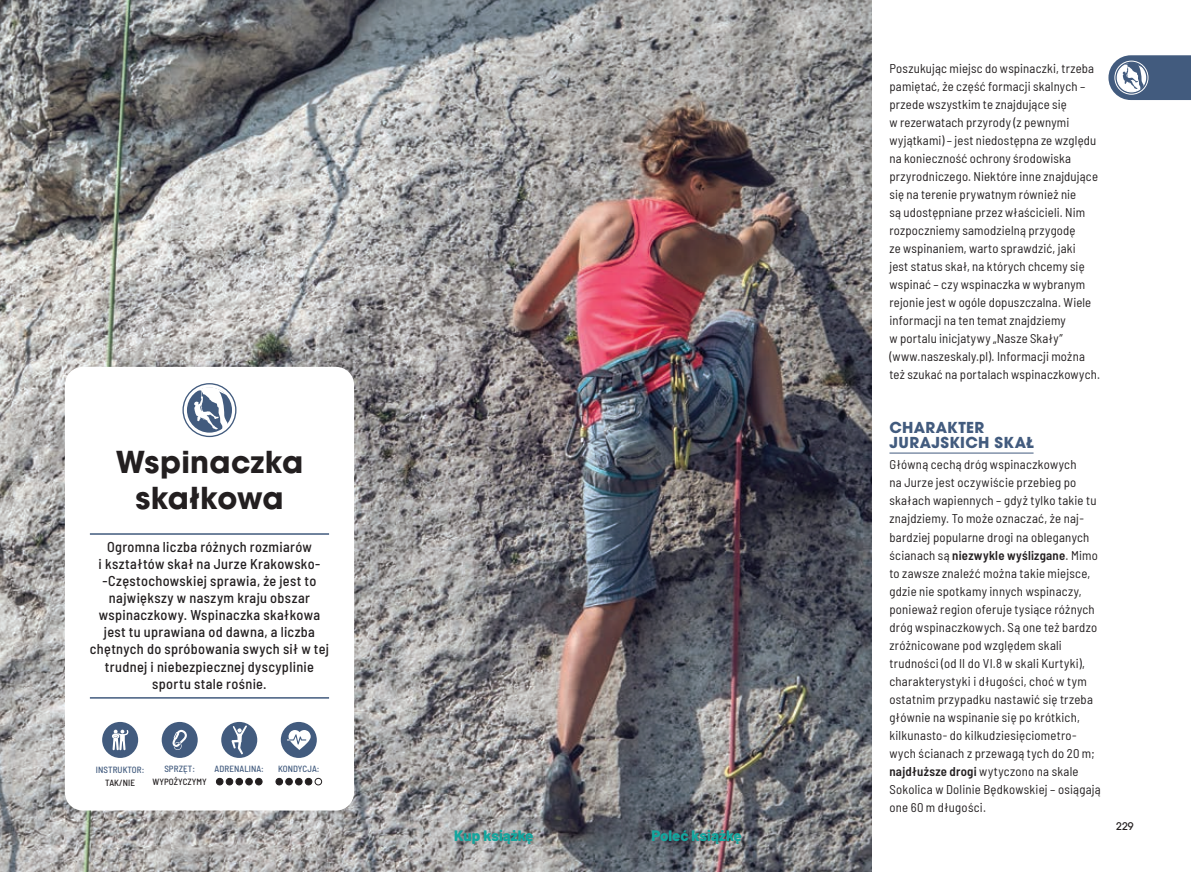
<style>
.page{position:relative;width:1191px;height:872px;background:#fff}
.page>*{position:absolute;margin:0;border:0;box-sizing:border-box;transform-origin:0 0}
.t1{font:700 30px/36px "ITC Avant Garde Pro";letter-spacing:.01em;color:#231f20;text-align:center}
.t2{font:700 15px/15px "ITC Avant Garde Pro";letter-spacing:.025em;color:#425b7e}
.t3{font:800 15px "Barlow";color:#13a69e}
.t4{font:500 semi-condensed 14.25px/17.1px "Barlow";letter-spacing:.025em;color:#231f20;text-align:center}
.t5{font:semi-condensed 12.75px/18px "Barlow";letter-spacing:.015em;color:#231f20}
.t6{font:500 10.5px "ITC Avant Garde Pro";color:#231f20}
.t7{font:500 semi-condensed 9px "Barlow";letter-spacing:.01em;color:#425b7e}
.t8{font:500 semi-condensed 9px "Barlow";letter-spacing:.01em;color:#231f20}
.s1{font-weight:600}
</style>
<div class="page">
<img style="left:0;top:0;width:871px;height:872px">
<div style="left:65px;top:367px;width:289px;height:443px;background:#fff;border-radius:18px"></div>
<hr style="left:90px;top:533px;width:239px;height:2px;background:#425b7e">
<hr style="left:90px;top:697px;width:239px;height:1px;background:#425b7e">
<div style="left:187px;top:387px;width:45px;height:45px;background:#425b7e;border-radius:50%"></div>
<div style="left:182px;top:383px;width:54px;height:54px;border:1px solid #425b7e;border-radius:50%"></div>
<svg style="left:194px;top:387px;width:36px;height:43px"></svg>
<div style="left:102px;top:722px;width:36px;height:36px;background:#425b7e;border-radius:50%"></div>
<svg style="left:112px;top:729px;width:16px;height:21px"></svg>
<div style="left:162px;top:722px;width:36px;height:36px;background:#425b7e;border-radius:50%"></div>
<svg style="left:172px;top:730px;width:15px;height:20px"></svg>
<div style="left:221px;top:722px;width:36px;height:36px;background:#425b7e;border-radius:50%"></div>
<svg style="left:231px;top:725px;width:16px;height:29px"></svg>
<div style="left:281px;top:722px;width:36px;height:36px;background:#425b7e;border-radius:50%"></div>
<svg style="left:287px;top:730px;width:24px;height:20px"></svg>
<div style="left:216px;top:778px;width:7px;height:7px;background:#231f20;border-radius:50%"></div>
<div style="left:216px;top:778px;width:7px;height:7px;border:1px solid #231f20;border-radius:50%"></div>
<div style="left:226px;top:778px;width:7px;height:7px;background:#231f20;border-radius:50%"></div>
<div style="left:226px;top:778px;width:7px;height:7px;border:1px solid #231f20;border-radius:50%"></div>
<div style="left:236px;top:778px;width:6px;height:7px;background:#231f20;border-radius:50%"></div>
<div style="left:236px;top:778px;width:7px;height:7px;border:1px solid #231f20;border-radius:50%"></div>
<div style="left:246px;top:778px;width:6px;height:7px;background:#231f20;border-radius:50%"></div>
<div style="left:245px;top:778px;width:8px;height:7px;border:1px solid #231f20;border-radius:50%"></div>
<div style="left:255px;top:778px;width:7px;height:7px;background:#231f20;border-radius:50%"></div>
<div style="left:255px;top:778px;width:7px;height:7px;border:1px solid #231f20;border-radius:50%"></div>
<div style="left:276px;top:778px;width:6px;height:7px;background:#231f20;border-radius:50%"></div>
<div style="left:276px;top:778px;width:7px;height:7px;border:1px solid #231f20;border-radius:50%"></div>
<div style="left:286px;top:778px;width:6px;height:7px;background:#231f20;border-radius:50%"></div>
<div style="left:285px;top:778px;width:8px;height:7px;border:1px solid #231f20;border-radius:50%"></div>
<div style="left:295px;top:778px;width:7px;height:7px;background:#231f20;border-radius:50%"></div>
<div style="left:295px;top:778px;width:7px;height:7px;border:1px solid #231f20;border-radius:50%"></div>
<div style="left:305px;top:778px;width:7px;height:7px;background:#231f20;border-radius:50%"></div>
<div style="left:305px;top:778px;width:7px;height:7px;border:1px solid #231f20;border-radius:50%"></div>
<div style="left:315px;top:778px;width:7px;height:7px;border:1px solid #231f20;border-radius:50%"></div>
<hr style="left:889px;top:453px;width:144px;height:1px;background:#425b7e">
<svg style="left:1108px;top:55px;width:83px;height:45px"></svg>
<h1 class="t1" style="left:116px;top:444px;width:189px">Wspinaczka skałkowa</h1>
<p class="t4" style="left:90px;top:537px;width:241px">Ogromna liczba różnych rozmiarów<br>i kształtów skał na Jurze Krakowsko--Częstochowskiej sprawia, że jest to największy w naszym kraju obszar wspinaczkowy. Wspinaczka skałkowa jest tu uprawiana od dawna, a liczba chętnych do spróbowania swych sił w tej trudnej i niebezpiecznej dyscyplinie sportu stale rośnie.</p>
<p class="t7" style="left:96px;top:763px;width:50px">INSTRUKTOR:</p>
<p class="t8" style="left:105px;top:776px;width:31px">TAK/NIE</p>
<p class="t7" style="left:164px;top:762px;width:32px">SPRZĘT:</p>
<p class="t8" style="left:152px;top:775px;width:56px">WYPOŻYCZYMY</p>
<p class="t7" style="left:214px;top:762px;width:51px">ADRENALINA:</p>
<p class="t7" style="left:278px;top:762px;width:43px">KONDYCJA:</p>
<p class="t3" style="left:454px;top:824px;width:81px">Kup książkę</p>
<p class="t3" style="left:651px;top:824px;width:91px">Poleć książkę</p>
<p class="t5" style="left:889px;top:59px;width:212px">Poszukując miejsc do wspinaczki, trzeba pamiętać, że część formacji skalnych – przede wszystkim te znajdujące się<br>w rezerwatach przyrody (z pewnymi wyjątkami) – jest niedostępna ze względu na konieczność ochrony środowiska przyrodniczego. Niektóre inne znajdujące się na terenie prywatnym również nie<br>są udostępniane przez właścicieli. Nim rozpoczniemy samodzielną przygodę<br>ze wspinaniem, warto sprawdzić, jaki<br>jest status skał, na których chcemy się wspinać – czy wspinaczka w wybranym rejonie jest w ogóle dopuszczalna. Wiele informacji na ten temat znajdziemy<br>w portalu inicjatywy „Nasze Skały” (www.naszeskaly.pl). Informacji można też szukać na portalach wspinaczkowych.</p>
<p class="t2" style="left:889px;top:420px;width:146px">CHARAKTER<br>JURAJSKICH SKAŁ</p>
<p class="t5" style="left:889px;top:455px;width:213px">Główną cechą dróg wspinaczkowych<br>na Jurze jest oczywiście przebieg po skałach wapiennych – gdyż tylko takie tu znajdziemy. To może oznaczać, że naj&shy;bardziej popularne drogi na obleganych ścianach są <span class="s1">niezwykle wyślizgane</span>. Mimo to zawsze znaleźć można takie miejsce, gdzie nie spotkamy innych wspinaczy, ponieważ region oferuje tysiące różnych dróg wspinaczkowych. Są one też bardzo zróżnicowane pod względem skali trudności (od II do VI.8 w skali Kurtyki), charakterystyki i długości, choć w tym ostatnim przypadku nastawić się trzeba głównie na wspinanie się po krótkich, kilkunasto- do kilkudziesięciometro&shy;wych ścianach z przewagą tych do 20 m; <span class="s1">najdłuższe drogi</span> wytyczono na skale Sokolica w Dolinie Będkowskiej – osiągają one 60 m długości.</p>
<p class="t6" style="left:1116px;top:819px;width:19px">229</p>
</div>
